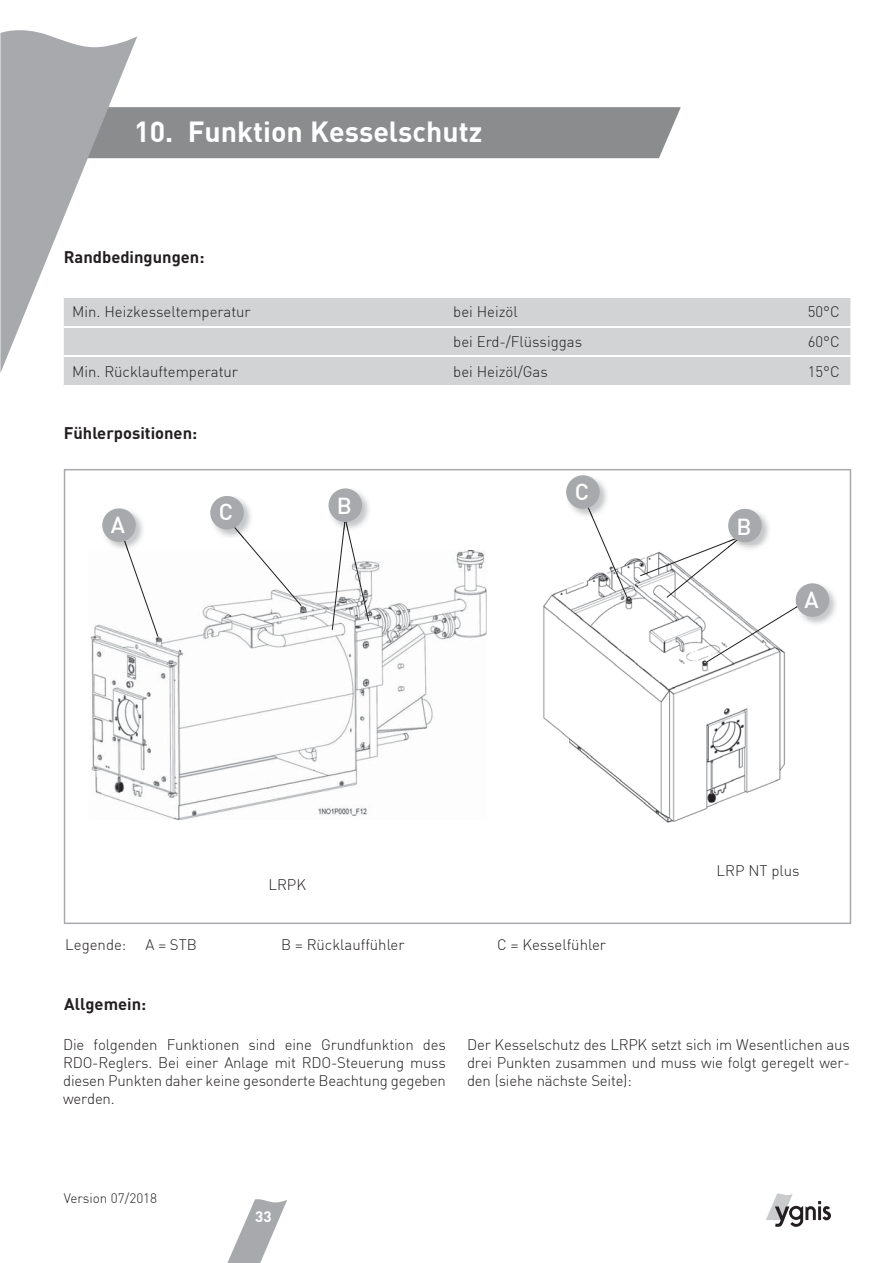
<style>
.page{position:relative;width:893px;height:1263px;background:#fff}
.page>*{position:absolute;margin:0;border:0;box-sizing:border-box;transform-origin:0 0}
.t1{font:700 28.5px "DIN";color:#fff}
.t2{font:500 22.65px "DIN";color:#fff}
.t3{font:700 16.5px "DIN";color:#231f20}
.t4{font:300 15px/18px "DIN";color:#231f20;text-align:justify}
.t5{font:700 15px "DIN";color:#fff}
.t6{font:300 13.5px "DIN";color:#231f20}
</style>
<div class="page">
<svg style="left:766px;top:1193px;width:65px;height:34px"></svg>
<svg style="left:227px;top:1199px;width:60px;height:64px"></svg>
<div style="left:137px;top:107px;width:544px;height:51px;background:#8a8c8e"></div>
<svg style="left:0;top:30px;width:137px;height:343px;fill:#a7a9ac"></svg>
<div style="left:64px;top:298px;width:786px;height:87px;background:#d1d3d4"></div>
<hr style="left:64px;top:296px;width:786px;height:2px;background:#fff">
<hr style="left:64px;top:326px;width:786px;height:1px;background:#fff">
<hr style="left:64px;top:356px;width:786px;height:1px;background:#fff">
<svg style="left:64px;top:469px;width:787px;height:455px"></svg>
<img style="left:89px;top:550px;width:398px;height:270px">
<img style="left:520px;top:536px;width:287px;height:301px">
<svg style="left:225px;top:517px;width:77px;height:89px"></svg>
<svg style="left:580px;top:489px;width:47px;height:108px"></svg>
<img style="left:566px;top:475px;width:42px;height:43px">
<img style="left:580px;top:506px;width:13px;height:12px">
<div style="left:566px;top:475px;width:34px;height:34px;background:#a7a9ac;border-radius:50%"></div>
<img style="left:328px;top:488px;width:43px;height:43px">
<svg style="left:332px;top:521px;width:37px;height:109px"></svg>
<div style="left:329px;top:488px;width:33px;height:34px;background:#a7a9ac;border-radius:50%"></div>
<img style="left:802px;top:583px;width:36px;height:43px">
<div style="left:796px;top:583px;width:33px;height:34px;background:#a7a9ac;border-radius:50%"></div>
<img style="left:102px;top:508px;width:43px;height:43px">
<svg style="left:122px;top:535px;width:36px;height:102px"></svg>
<div style="left:102px;top:508px;width:34px;height:34px;background:#a7a9ac;border-radius:50%"></div>
<svg style="left:640px;top:490px;width:162px;height:172px"></svg>
<div style="left:728px;top:509px;width:34px;height:33px;background:#a7a9ac;border-radius:50%"></div>
<img style="left:210px;top:496px;width:43px;height:42px">
<img style="left:225px;top:517px;width:19px;height:21px">
<div style="left:210px;top:496px;width:34px;height:33px;background:#a7a9ac;border-radius:50%"></div>
<h1 class="t1" style="left:134px;top:113px;width:350px">10. Funktion Kesselschutz</h1>
<p class="t3" style="left:64px;top:247px;width:142px">Randbedingungen:</p>
<p class="t4" style="left:72px;top:302px;width:180px">Min. Heizkesseltemperatur</p>
<p class="t4" style="left:453px;top:302px;width:66px">bei Heizöl</p>
<p class="t4" style="left:808px;top:302px;width:33px">50°C</p>
<p class="t4" style="left:453px;top:332px;width:130px">bei Erd-/Flüssiggas</p>
<p class="t4" style="left:808px;top:332px;width:33px">60°C</p>
<p class="t4" style="left:72px;top:362px;width:167px">Min. Rücklauftemperatur</p>
<p class="t4" style="left:453px;top:362px;width:96px">bei Heizöl/Gas</p>
<p class="t4" style="left:808px;top:362px;width:33px">15°C</p>
<p class="t3" style="left:64px;top:422px;width:135px">Fühlerpositionen:</p>
<h2 class="t2" style="left:575px;top:477px;width:16px">C</h2>
<h2 class="t2" style="left:337px;top:492px;width:17px">B</h2>
<h2 class="t2" style="left:219px;top:498px;width:16px">C</h2>
<h2 class="t2" style="left:111px;top:510px;width:16px">A</h2>
<h2 class="t2" style="left:736px;top:512px;width:17px">B</h2>
<h2 class="t2" style="left:804px;top:585px;width:16px">A</h2>
<p class="t4" style="left:268px;top:875px;width:39px">LRPK</p>
<p class="t4" style="left:65px;top:935px;width:63px">Legende:</p>
<p class="t4" style="left:145px;top:935px;width:53px">A = STB</p>
<p class="t4" style="left:281px;top:935px;width:125px">B = Rücklauffühler</p>
<p class="t4" style="left:497px;top:935px;width:110px">C = Kesselfühler</p>
<p class="t3" style="left:64px;top:993px;width:84px">Allgemein:</p>
<p class="t4" style="left:717px;top:861px;width:84px">LRP NT plus</p>
<p class="t4" style="left:63px;top:1035px;width:384px">Die folgenden Funktionen sind eine Grundfunktion des RDO-Reglers. Bei einer Anlage mit RDO-Steuerung muss diesen Punkten daher keine gesonderte Beachtung gegeben werden.</p>
<p class="t4" style="left:467px;top:1035px;width:384px">Der Kesselschutz des LRPK setzt sich im Wesentlichen aus drei Punkten zusammen und muss wie folgt geregelt wer&shy;den (siehe nächste Seite):</p>
<p class="t6" style="left:64px;top:1190px;width:95px">Version 07/2018</p>
<p class="t5" style="left:255px;top:1207px;width:18px">33</p>
</div>
